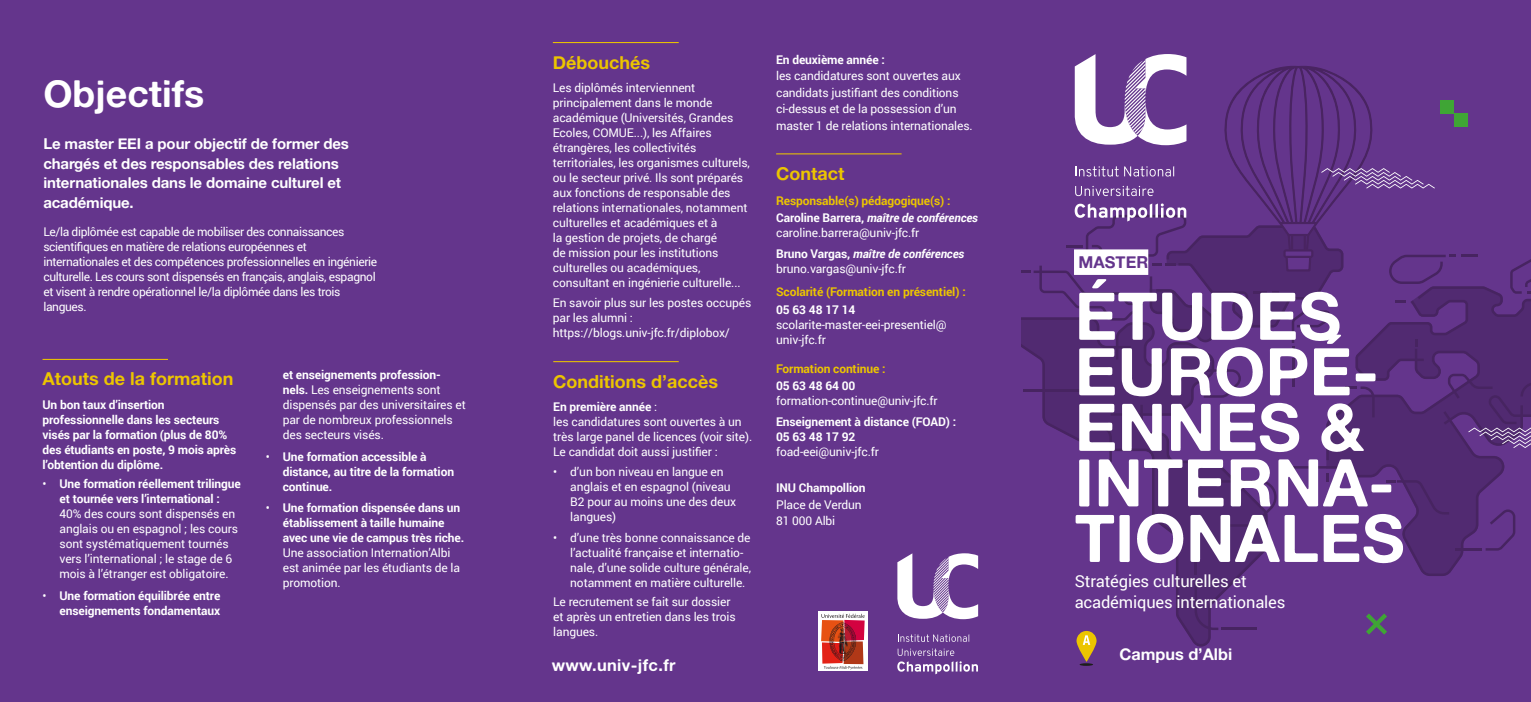
<style>
.page{position:relative;width:1531px;height:702px;background:#fff}
.page>*{position:absolute;margin:0;border:0;box-sizing:border-box;transform-origin:0 0}
.t1{font:66px/55.5px "Alte Haas Grotesk Bold";color:#fff}
.t2{font:37.5px "Alte Haas Grotesk Bold";color:#fff}
.t3{font:18px "Alte Haas Grotesk Bold";color:#ecc500}
.t4{font:16.5px/21px "Roboto";letter-spacing:-.01em;color:#fff}
.t5{font:16.5px "Alte Haas Grotesk Bold";letter-spacing:.02em;color:#fff}
.t6{font:16.5px "Alte Haas Grotesk Bold";color:#64358c}
.t7{font:16.35px "Alte Haas Grotesk Bold";color:#fff}
.t8{font:15px/19.5px "Alte Haas Grotesk Bold";letter-spacing:-.01em;color:#fff}
.t9{font:12px/15px "Roboto";letter-spacing:-.01em;color:#fff}
.t10{font:700 12px/15px "Roboto";letter-spacing:-.01em;color:#fff}
.t11{font:12px/15px "Roboto";letter-spacing:-.03em;color:#fff}
.t12{font:700 12px/17.1px "Roboto";letter-spacing:-.01em;color:#ecc500}
.s1{font-weight:400}
.s2{font-weight:700}
.s3{color:#fff}
.s4{font-style:italic;color:#fff}
.s5{font-weight:700;font-style:italic}
</style>
<div class="page">
<div style="left:0;top:0;width:510px;height:702px;background:#64358c"></div>
<div style="left:510px;top:0;width:510px;height:702px;background:#64358c"></div>
<div style="left:1020px;top:0;width:511px;height:702px;background:#64358c"></div>
<div style="left:818px;top:611px;width:50px;height:60px;background:#fff"></div>
<svg style="left:821px;top:613px;width:43px;height:56px;background:#c25c54"></svg>
<hr style="left:553px;top:361px;width:126px;height:1px;background:#ecc500">
<hr style="left:43px;top:359px;width:125px;height:1px;background:#ecc500">
<hr style="left:553px;top:42px;width:126px;height:1px;background:#ecc500">
<hr style="left:776px;top:153px;width:125px;height:1px;background:#ecc500">
<svg style="left:897px;top:54px;width:634px;height:620px"></svg>
<h2 class="t2" style="left:43px;top:71px;width:163px">Objectifs</h2>
<p class="t8" style="left:43px;top:134px;width:307px">Le master EEI a pour objectif de former des chargés et des responsables des relations internationales dans le domaine culturel et académique.</p>
<p class="t11" style="left:43px;top:223px;width:335px">Le/la diplômée est capable de mobiliser des connaissances scientifiques en matière de relations européennes et internationales et des compétences professionnelles en ingénierie culturelle. Les cours sont dispensés en français, anglais, espagnol et visent à rendre opérationnel le/la diplômée dans les trois langues.</p>
<h3 class="t3" style="left:43px;top:368px;width:192px">Atouts de la formation</h3>
<p class="t10" style="left:43px;top:397px;width:195px">Un bon taux d’insertion professionnelle dans les secteurs visés par la formation (plus de 80% des étudiants en poste, 9 mois après l’obtention du diplôme.</p>
<p class="t10" style="left:43px;top:476px;width:200px;text-align:center"><span class="s1">•</span> Une formation réellement trilingue et tournée vers l’international :</p>
<p class="t9" style="left:60px;top:506px;width:180px">40% des cours sont dispensés en anglais ou en espagnol ; les cours sont systématiquement tournés vers l’international ; le stage de 6 mois à l’étranger est obligatoire.</p>
<p class="t10" style="left:43px;top:587px;width:179px;text-align:right"><span class="s1">•</span> Une formation équilibrée entre enseignements fondamentaux</p>
<p class="t9" style="left:283px;top:367px;width:185px"><span class="s2">et enseignements profession&shy;nels.</span> Les enseignements sont dispensés par des universitaires et par de nombreux professionnels des secteurs visés.</p>
<p class="t10" style="left:283px;top:448px;width:173px;text-indent:-17px"><span class="s1">•</span> Une formation accessible à distance, au titre de la formation continue.</p>
<p class="t10" style="left:283px;top:499px;width:183px;text-indent:-17px"><span class="s1">•</span> Une formation dispensée dans un établissement à taille humaine avec une vie de campus très riche.</p>
<p class="t9" style="left:283px;top:544px;width:179px">Une association Internation’Albi est animée par les étudiants de la promotion.</p>
<h3 class="t3" style="left:553px;top:51px;width:99px">Débouchés</h3>
<p class="t9" style="left:553px;top:80px;width:199px">Les diplômés interviennent principalement dans le monde académique (Universités, Grandes Ecoles, COMUE...), les Affaires étrangères, les collectivités territoriales, les organismes culturels, ou le secteur privé. Ils sont préparés aux fonctions de responsable des relations internationales, notamment culturelles et académiques et à<br>la gestion de projets, de chargé<br>de mission pour les institutions culturelles ou académiques, consultant en ingénierie culturelle...</p>
<p class="t9" style="left:553px;top:294px;width:200px">En savoir plus sur les postes occupés par les alumni : https://blogs.univ-jfc.fr/diplobox/</p>
<h3 class="t3" style="left:553px;top:370px;width:166px">Conditions d’accès</h3>
<p class="t9" style="left:553px;top:399px;width:200px"><span class="s2">En première année</span> :<br>les candidatures sont ouvertes à un très large panel de licences (voir site).<br>Le candidat doit aussi justifier :</p>
<p class="t9" style="left:570px;top:463px;width:167px;text-indent:-17px">• d’un bon niveau en langue en anglais et en espagnol (niveau<br>B2 pour au moins une des deux langues)</p>
<p class="t9" style="left:570px;top:529px;width:182px;text-indent:-17px">• d’une très bonne connaissance de l’actualité française et internatio&shy;nale, d’une solide culture générale, notamment en matière culturelle.</p>
<p class="t9" style="left:553px;top:594px;width:184px">Le recrutement se fait sur dossier et après un entretien dans les trois langues.</p>
<h3 class="t5" style="left:552px;top:655px;width:125px">www.univ-jfc.fr</h3>
<p class="t10" style="left:776px;top:51px;width:110px">En deuxième année :</p>
<p class="t9" style="left:776px;top:67px;width:198px;line-height:16.5px">les candidatures sont ouvertes aux candidats justifiant des conditions ci-dessus et de la possession d’un master 1 de relations internationales.</p>
<h3 class="t3" style="left:776px;top:162px;width:70px">Contact</h3>
<p class="t12" style="left:776px;top:192px;width:203px">Responsable(s) pédagogique(s) :<br><span class="s3">Caroline Barrera,</span> <span class="s4">maître de conférences</span></p>
<p class="t9" style="left:776px;top:222px;width:190px;line-height:21.3px">caroline.barrera@univ-jfc.fr<br><span class="s2">Bruno Vargas,</span> <span class="s5">maître de conférences</span></p>
<p class="t9" style="left:776px;top:261px;width:131px">bruno.vargas@univ-jfc.fr</p>
<p class="t12" style="left:776px;top:283px;width:191px">Scolarité (Formation en présentiel) :</p>
<p class="t10" style="left:776px;top:301px;width:81px">05 63 48 17 14</p>
<p class="t9" style="left:776px;top:316px;width:172px">scolarite-master-eei-presentiel@ univ-jfc.fr</p>
<p class="t12" style="left:776px;top:359px;width:111px">Formation continue :</p>
<p class="t10" style="left:776px;top:377px;width:81px">05 63 48 64 00</p>
<p class="t9" style="left:776px;top:392px;width:163px">formation-continue@univ-jfc.fr</p>
<p class="t10" style="left:776px;top:414px;width:182px">Enseignement à distance (FOAD) :<br>05 63 48 17 92</p>
<p class="t9" style="left:776px;top:444px;width:104px">foad-eei@univ-jfc.fr</p>
<p class="t10" style="left:776px;top:479px;width:91px">INU Champollion</p>
<p class="t9" style="left:776px;top:495px;width:87px;line-height:16.5px">Place de Verdun<br>81 000 Albi</p>
<h3 class="t6" style="left:1078px;top:252px;width:71px">MASTER</h3>
<h1 class="t1" style="left:1074px;top:287px;width:331px">ÉTUDES<br>EUROPÉ-<br>ENNES &amp;<br>INTERNA-<br>TIONALES</h1>
<h3 class="t4" style="left:1074px;top:570px;width:212px">Stratégies culturelles et académiques internationales</h3>
<h3 class="t7" style="left:1119px;top:643px;width:114px">Campus d’Albi</h3>
</div>
